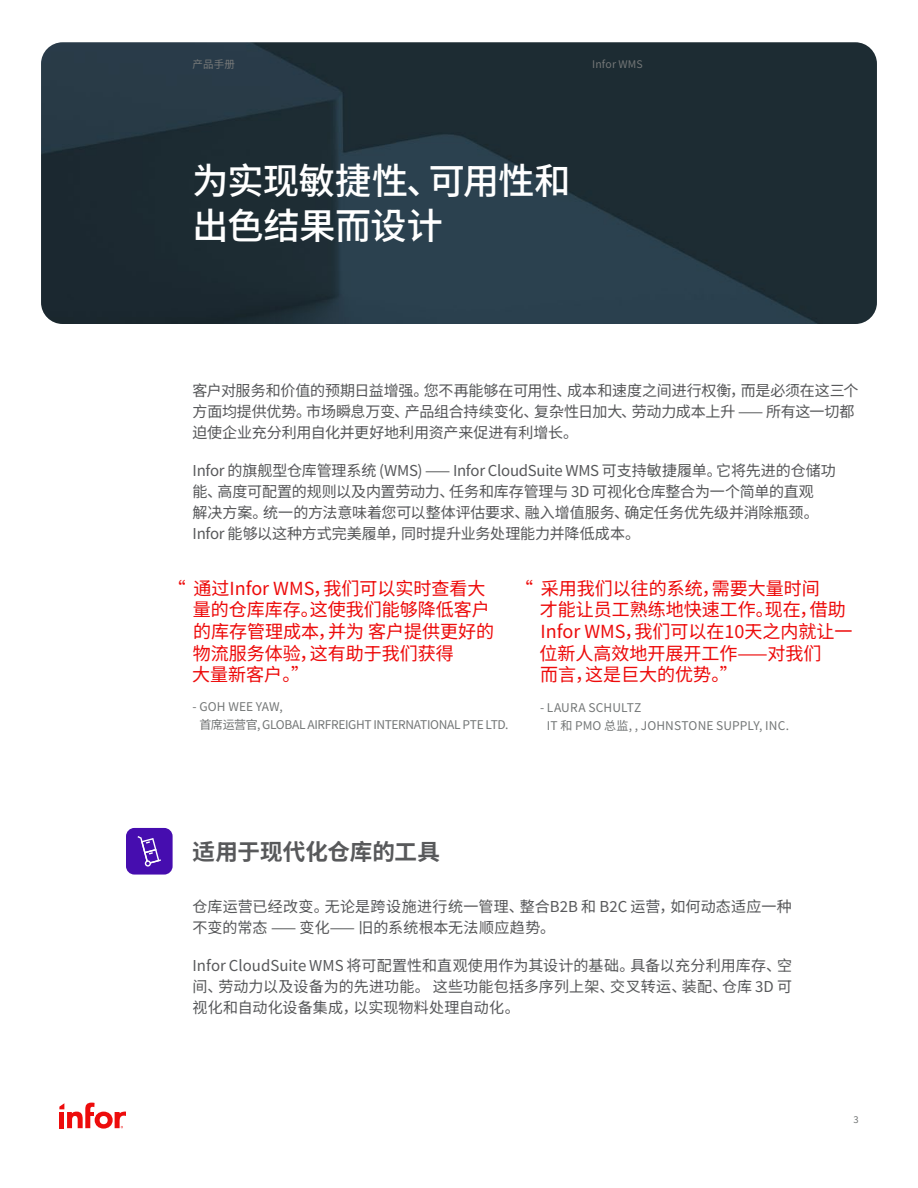
<style>
.page{position:relative;width:918px;height:1188px;background:#fff}
.page>*{position:absolute;margin:0;border:0;box-sizing:border-box;transform-origin:0 0}
.t1{font:100 36px/45px "Noto Sans SC";letter-spacing:-.01em;color:#fff}
.t2{font:100 22.5px "Noto Sans SC";letter-spacing:.005em;color:#58595b}
.t3{font:100 18px/21.6px "Noto Sans SC";color:#ed0c0c}
.t4{font:100 15px/21px "Noto Sans SC";letter-spacing:-.005em;color:#58595b}
.t5{font:100 15px/21px "Noto Sans SC";letter-spacing:.015em;color:#58595b}
.t6{font:100 12px/18px "Noto Sans SC";letter-spacing:-.015em;color:#747777}
.t7{font:100 12px/18px "Noto Sans SC";letter-spacing:.005em;color:#747777}
.t8{font:100 10.5px "Noto Sans SC";letter-spacing:.02em;color:#747777}
.t9{font:10.5px "Source Sans Pro";color:#747777}
</style>
<div class="page">
<svg style="left:59px;top:1103px;width:67px;height:26px"></svg>
<img style="left:41px;top:42px;width:836px;height:282px">
<div style="left:126px;top:828px;width:47px;height:47px;background:#460daf;border-radius:8px"></div>
<svg style="left:138px;top:836px;width:23px;height:31px"></svg>
<p class="t8" style="left:193px;top:58px;width:44px">产品手册</p>
<p class="t8" style="left:592px;top:58px;width:52px">Infor WMS</p>
<h1 class="t1" style="left:193px;top:159px;width:379px">为实现敏捷性、可用性和出色结果而设计</h1>
<p class="t4" style="left:193px;top:381px;width:667px">客户对服务和价值的预期日益增强。您不再能够在可用性、成本和速度之间进行权衡，而是必须在这三个方面均提供优势。市场瞬息万变、产品组合持续变化、复杂性日加大、劳动力成本上升 —— 所有这一切都迫使企业充分利用自化并更好地利用资产来促进有利增长。</p>
<p class="t4" style="left:193px;top:460px;width:645px">Infor 的旗舰型仓库管理系统 (WMS) —— Infor CloudSuite WMS 可支持敏捷履单。它将先进的仓储功能、高度可配置的规则以及内置劳动力、任务和库存管理与 3D 可视化仓库整合为一个简单的直观<br>解决方案。统一的方法意味着您可以整体评估要求、融入增值服务、确定任务优先级并消除瓶颈。Infor 能够以这种方式完美履单，同时提升业务处理能力并降低成本。</p>
<p class="t3" style="left:192px;top:578px;width:303px;text-indent:-25px">“ 通过Infor WMS，我们可以实时查看大量的仓库库存。这使我们能够降低客户的库存管理成本，并为 客户提供更好的物流服务体验，这有助于我们获得<br>大量新客户。”</p>
<p class="t6" style="left:199px;top:698px;width:311px;text-indent:-7px">- GOH WEE YAW,<br>首席运营官, GLOBAL AIRFREIGHT INTERNATIONAL PTE LTD.</p>
<p class="t3" style="left:539px;top:578px;width:315px;text-indent:-24px">“ 采用我们以往的系统，需要大量时间<br>才能让员工熟练地快速工作。现在，借助<br>Infor WMS，我们可以在10天之内就让一位新人高效地开展开工作——对我们<br>而言，这是巨大的优势。”</p>
<p class="t7" style="left:547px;top:699px;width:244px;text-indent:-7px">- LAURA SCHULTZ<br>IT 和 PMO 总监, , JOHNSTONE SUPPLY, INC.</p>
<h2 class="t2" style="left:193px;top:839px;width:249px">适用于现代化仓库的工具</h2>
<p class="t5" style="left:193px;top:897px;width:601px">仓库运营已经改变。无论是跨设施进行统一管理、整合B2B 和 B2C 运营，如何动态适应一种不变的常态 —— 变化—— 旧的系统根本无法顺应趋势。</p>
<p class="t4" style="left:193px;top:955px;width:601px;text-align:justify">Infor CloudSuite WMS 将可配置性和直观使用作为其设计的基础。具备以充分利用库存、空间、劳动力以及设备为的先进功能。 这些功能包括多序列上架、交叉转运、装配、仓库 3D 可视化和自动化设备集成，以实现物料处理自动化。</p>
<p class="t9" style="left:853px;top:1113px;width:7px">3</p>
</div>
